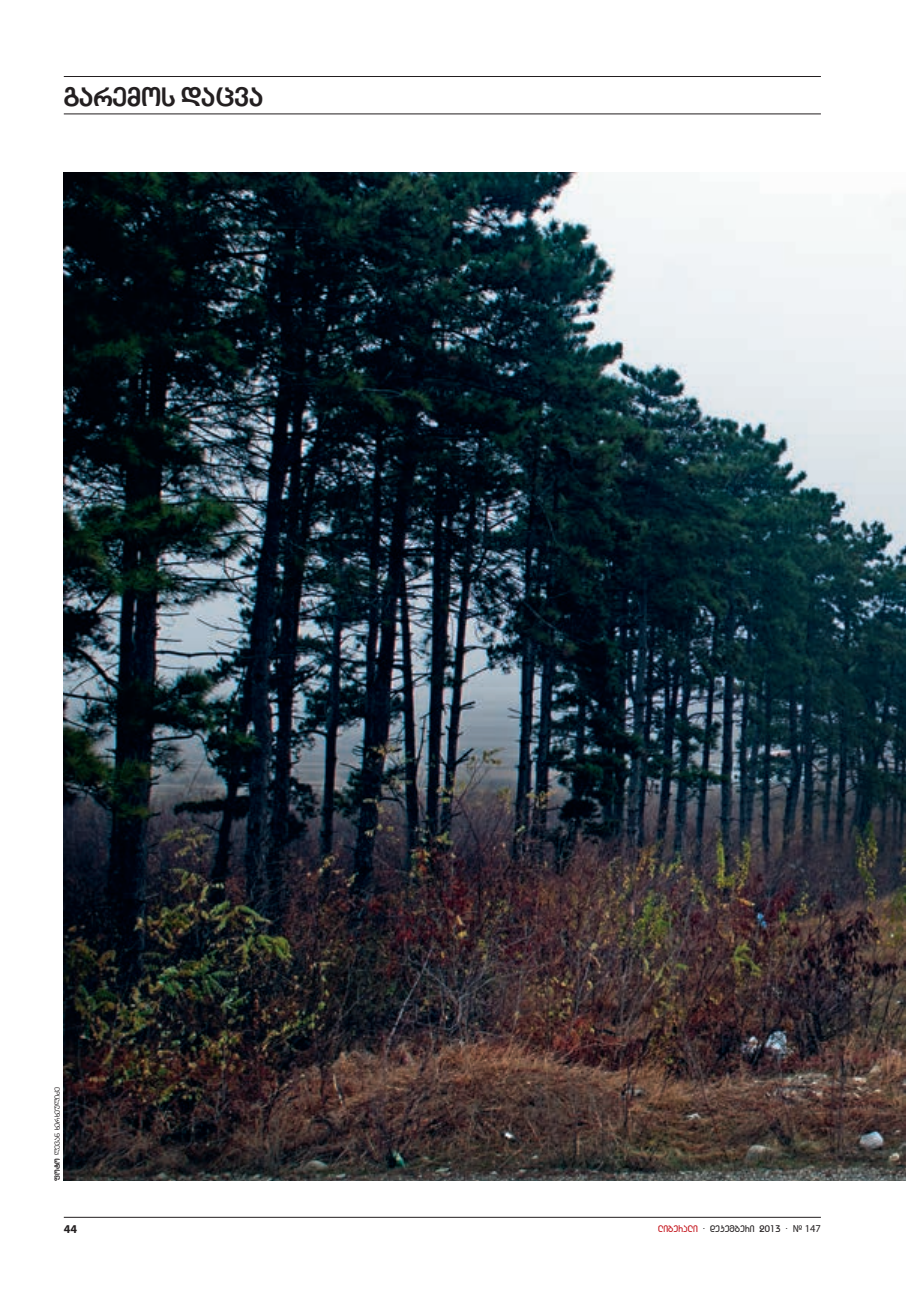
<style>
.page{position:relative;width:906px;height:1289px;background:#fff}
.page>*{position:absolute;margin:0;border:0;box-sizing:border-box;transform-origin:0 0}
.qvesatauri_small_ins{font:700 27px "A Kolkhety M";letter-spacing:-.01em;color:#231f20}
.t1{font:700 12px "Myriad Pro";color:#231f20}
.t2{font:10.5px "Bauhaus Mtavruli Thin A";color:#231f20}
.FOTO_AVTORI{font:7.5px "A Kolkhety M";color:#231f20}
.s1{font-weight:700}
.s2{color:#c4121a}
.s3{font-family:"Myriad Pro"}
</style>
<div class="page">
<hr style="left:64px;top:76px;width:757px;height:1px;background:#231f20">
<hr style="left:64px;top:114px;width:757px;height:1px;background:#231f20">
<hr style="left:64px;top:1216px;width:757px;height:1px;background:#231f20">
<img style="left:64px;top:172px;width:842px;height:1008px">
<p class="qvesatauri_small_ins" style="left:64px;top:84px;width:201px">GAREMOS DACVA</p>
<p class="FOTO_AVTORI" style="left:54px;top:1180px;width:95px;rotate:-90deg"><span class="s1">FOTO</span> levan xerxeuliZe</p>
<p class="t1" style="left:64px;top:1220px;width:15px">44</p>
<p class="t2" style="left:658px;top:1223px;width:164px"><span class="s2">LIBERALI</span> . DEKEMBERI 2013 . <span class="s3">№ 147</span></p>
</div>
